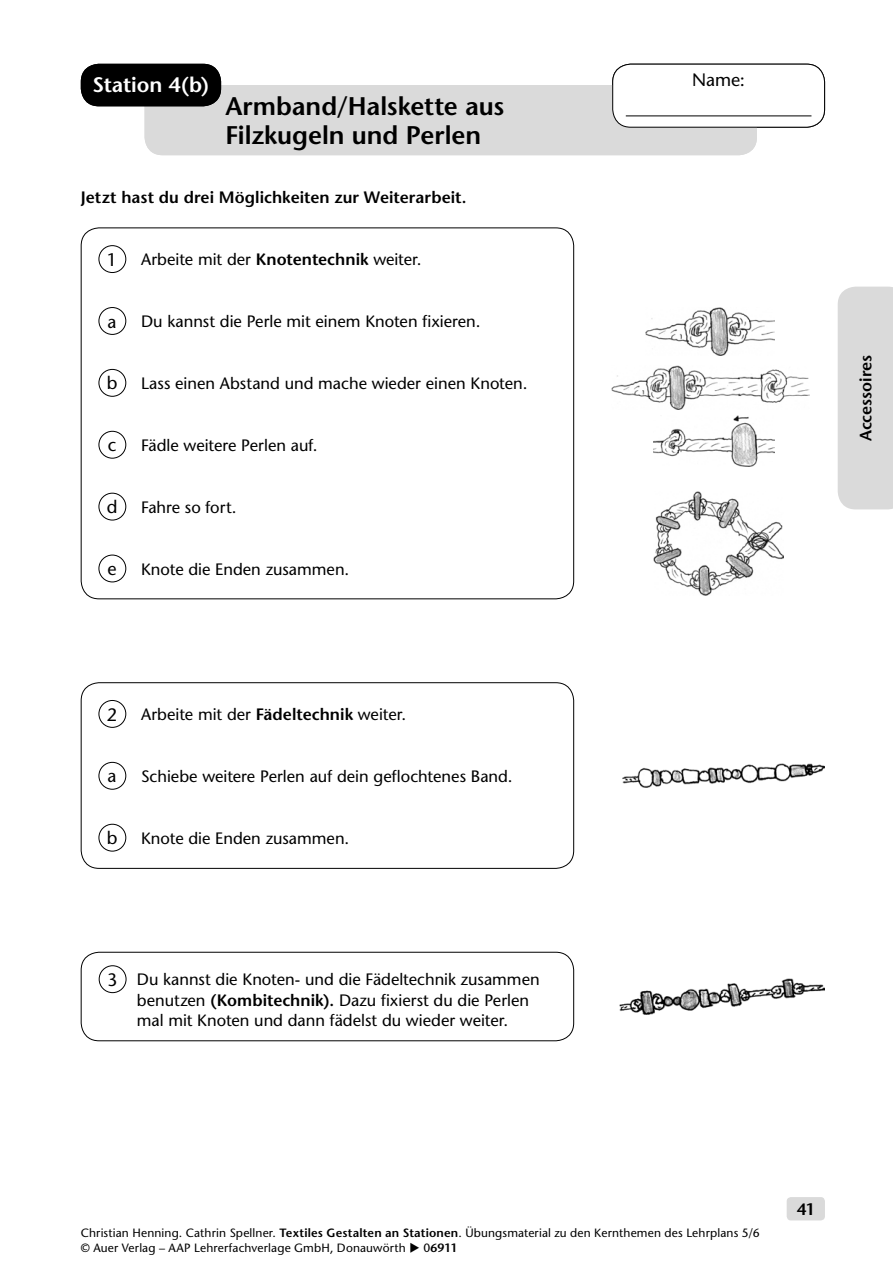
<style>
.page{position:relative;width:893px;height:1263px;background:#fff}
.page>*{position:absolute;margin:0;border:0;box-sizing:border-box;transform-origin:0 0}
.t1{font:600 25.5px/28.5px "Stone Sans Std";color:#000}
.t2{font:600 21px "Stone Sans Std";letter-spacing:-.005em;color:#fff}
.t3{font:500 18px "Stone Sans Std";color:#000}
.t4{font:500 16.5px/20.7px "Stone Sans Std";color:#000}
.t5{font:600 16.5px "Stone Sans Std";color:#000}
.t6{font:500 12px/15px "Stone Sans Std";letter-spacing:.015em;color:#000}
.s1{font-weight:600}
.s2{font-size:18px}
</style>
<div class="page">
<div style="left:787px;top:1197px;width:38px;height:23px;background:#dadada;border-radius:4px"></div>
<div style="left:838px;top:287px;width:55px;height:222px;background:#dadada"></div>
<div style="left:145px;top:85px;width:612px;height:70px;background:#dadada;border-radius:18px"></div>
<div style="left:613px;top:64px;width:212px;height:63px;background:#fff;border-radius:18px"></div>
<div style="left:612px;top:64px;width:213px;height:64px;border:1px solid #000;border-radius:18px"></div>
<hr style="left:626px;top:116px;width:185px;height:1px;background:#000">
<div style="left:81px;top:64px;width:140px;height:42px;background:#000;border-radius:18px"></div>
<div style="left:99px;top:245px;width:27px;height:28px;border:1px solid #000;border-radius:50%"></div>
<div style="left:99px;top:307px;width:27px;height:28px;border:1px solid #000;border-radius:50%"></div>
<div style="left:99px;top:369px;width:27px;height:28px;border:1px solid #000;border-radius:50%"></div>
<div style="left:99px;top:431px;width:27px;height:28px;border:1px solid #000;border-radius:50%"></div>
<div style="left:99px;top:493px;width:27px;height:27px;border:1px solid #000;border-radius:50%"></div>
<div style="left:99px;top:555px;width:27px;height:27px;border:1px solid #000;border-radius:50%"></div>
<div style="left:99px;top:700px;width:27px;height:28px;border:1px solid #000;border-radius:50%"></div>
<div style="left:99px;top:762px;width:27px;height:28px;border:1px solid #000;border-radius:50%"></div>
<div style="left:99px;top:824px;width:27px;height:27px;border:1px solid #000;border-radius:50%"></div>
<div style="left:81px;top:682px;width:493px;height:187px;border:1px solid #000;border-radius:18px"></div>
<div style="left:99px;top:965px;width:27px;height:28px;border:1px solid #000;border-radius:50%"></div>
<div style="left:81px;top:952px;width:493px;height:89px;border:1px solid #000;border-radius:18px"></div>
<img style="left:645px;top:307px;width:130px;height:49px">
<img style="left:611px;top:366px;width:198px;height:44px">
<img style="left:653px;top:415px;width:122px;height:51px">
<img style="left:653px;top:492px;width:131px;height:104px">
<img style="left:622px;top:764px;width:203px;height:23px">
<img style="left:619px;top:978px;width:206px;height:37px">
<p class="t2" style="left:93px;top:72px;width:118px">Station 4(b)</p>
<p class="t2" style="left:101px;top:72px;width:101px">Station P1</p>
<h1 class="t1" style="left:225px;top:92px;width:281px">Armband/Halskette aus<br>Filzkugeln und Perlen</h1>
<p class="t5" style="left:81px;top:188px;width:387px">Jetzt hast du drei Möglichkeiten zur Weiterarbeit.</p>
<p class="t3" style="left:107px;top:249px;width:12px">1</p>
<p class="t4" style="left:141px;top:249px;width:282px">Arbeite mit der <span class="s1">Knotentechnik</span> weiter.</p>
<p class="t3" style="left:108px;top:311px;width:10px">a</p>
<p class="t4" style="left:141px;top:311px;width:341px">Du kannst die Perle mit einem Knoten fixieren.</p>
<p class="t3" style="left:107px;top:372px;width:12px">b</p>
<p class="t4" style="left:141px;top:373px;width:388px">Lass einen Abstand und mache wieder einen Knoten.</p>
<p class="t3" style="left:108px;top:434px;width:10px">c</p>
<p class="t4" style="left:141px;top:435px;width:178px">Fädle weitere Perlen auf.</p>
<p class="t3" style="left:107px;top:496px;width:12px">d</p>
<p class="t4" style="left:141px;top:496px;width:97px">Fahre so fort.</p>
<p class="t3" style="left:107px;top:558px;width:11px">e</p>
<p class="t4" style="left:141px;top:558px;width:210px">Knote die Enden zusammen.</p>
<p class="t3" style="left:107px;top:703px;width:12px">2</p>
<p class="t4" style="left:141px;top:704px;width:267px">Arbeite mit der <span class="s1">Fädeltechnik</span> weiter.</p>
<p class="t3" style="left:108px;top:765px;width:10px">a</p>
<p class="t4" style="left:141px;top:766px;width:373px">Schiebe weitere Perlen auf dein geflochtenes Band.</p>
<p class="t3" style="left:107px;top:827px;width:12px">b</p>
<p class="t4" style="left:141px;top:828px;width:210px">Knote die Enden zusammen.</p>
<p class="t4" style="left:137px;top:969px;width:404px;text-indent:-30px"><span class="s2">3</span> Du kannst die Knoten- und die Fädeltechnik zusammen benutzen <span class="s1">(Kombitechnik).</span> Dazu fixierst du die Perlen mal mit Knoten und dann fädelst du wieder weiter.</p>
<p class="t3" style="left:692px;top:69px;width:54px">Name:</p>
<p class="t5" style="left:856px;top:441px;width:88px;rotate:-90deg">Accessoires</p>
<p class="t6" style="left:81px;top:1225px;width:680px">Christian Henning. Cathrin Spellner. <span class="s1">Textiles Gestalten an Stationen</span>. Übungsmaterial zu den Kernthemen des Lehrplans 5/6 © Auer Verlag – AAP Lehrerfachverlage GmbH, Donauwörth ◆ 0<span class="s1">6911</span></p>
<p class="t5" style="left:797px;top:1200px;width:20px">41</p>
</div>
